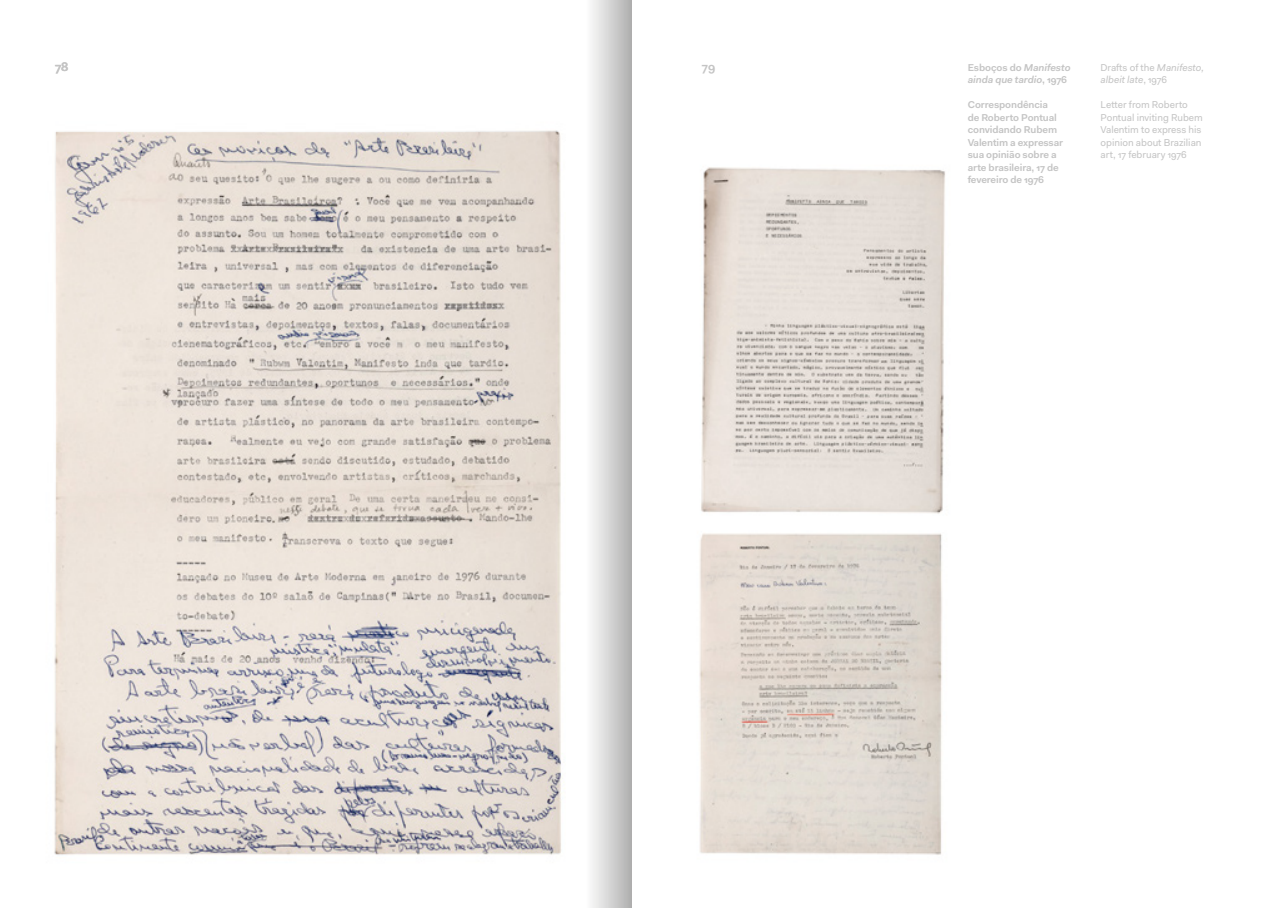
<style>
.page{position:relative;width:1262px;height:908px;background:#fff}
.page>*{position:absolute;margin:0;border:0;box-sizing:border-box;transform-origin:0 0}
.t1{font:600 12.5px "Fakt";color:#c4c4c4}
.t2{font:600 10px/12.5px "Fakt";letter-spacing:-.01em;color:#c4c4c4}
.t3{font:10px/12.5px "Fakt";color:#c4c4c4}
.t4{font:italic 600 10px/12.5px "Fakt";letter-spacing:-.01em;color:#c4c4c4}
.t5{font:italic 10px/12.5px "Fakt";color:#c4c4c4}
.s1{font-style:normal}
</style>
<div class="page">
<img style="left:701px;top:167px;width:244px;height:347px">
<img style="left:54px;top:130px;width:506px;height:725px">
<img style="left:699px;top:533px;width:243px;height:322px">
<div style="left:560px;top:0;width:71px;height:907px;background:linear-gradient(to right,#fff,#bbb)"></div>
<p class="t1" style="left:55px;top:59px;width:15px">78</p>
<p class="t1" style="left:702px;top:59px;width:15px">79</p>
<p class="t4" style="left:967px;top:61px;width:104px"><span class="s1">Esboços do</span> Manifesto ainda que tardio<span class="s1">, 1976</span></p>
<p class="t2" style="left:967px;top:98px;width:97px">Correspondência<br>de Roberto Pontual convidando Rubem<br>Valentim a expressar sua opinião sobre a arte brasileira, 17 de fevereiro de 1976</p>
<p class="t5" style="left:1100px;top:61px;width:105px"><span class="s1">Drafts of the</span> Manifesto, albeit late<span class="s1">, 1976</span></p>
<p class="t3" style="left:1100px;top:98px;width:104px">Letter from Roberto<br>Pontual inviting Rubem<br>Valentim to express his opinion about Brazilian art, 17 february 1976</p>
</div>
